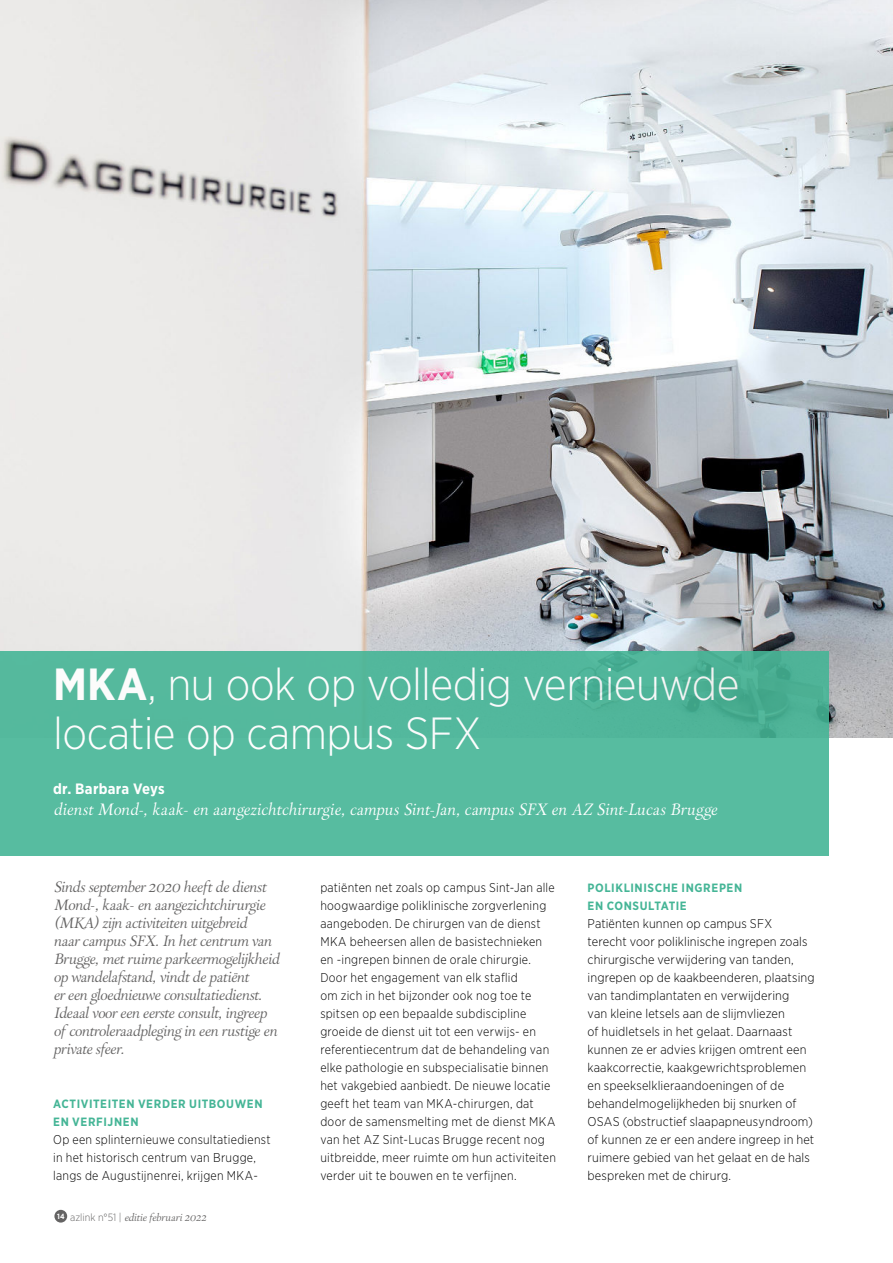
<style>
.page{position:relative;width:893px;height:1263px;background:#fff}
.page>*{position:absolute;margin:0;border:0;box-sizing:border-box;transform-origin:0 0}
.t1{font:300 45px/49.5px "Gotham Narrow";letter-spacing:-.01em;color:#fff}
.t2{font:300 16.5px "Park Lane";letter-spacing:.02em;color:#fff}
.t3{font:300 15px/18px "Park Lane";letter-spacing:-.01em;color:#646363}
.t4{font:700 15px "Gotham Narrow";letter-spacing:.015em;color:#fff}
.t5{font:300 12.75px/18px "Gotham Narrow";letter-spacing:.015em;color:#000}
.t6{font:700 12px/18px "Gotham Narrow";letter-spacing:.05em;color:#45b596}
.t7{font:300 10.5px "Park Lane";color:#646363}
.s1{font-weight:700}
.s2{font-family:"Gotham Narrow";font-weight:700;font-size:7.5px;color:#fff}
.s3{font-family:"Gotham Narrow"}
</style>
<div class="page">
<div style="left:54px;top:1210px;width:13px;height:12px;background:#646363;border-radius:50%"></div>
<img style="left:0;top:0;width:893px;height:738px">
<div style="left:0;top:651px;width:829px;height:205px;background:#57bca0"></div>
<h1 class="t1" style="left:53px;top:661px;width:688px"><span class="s1">MKA</span>, nu ook op volledig vernieuwde locatie op campus SFX</h1>
<p class="t4" style="left:53px;top:782px;width:113px">dr. Barbara Veys</p>
<p class="t2" style="left:53px;top:801px;width:665px">dienst Mond-, kaak- en aangezichtchirurgie, campus Sint-Jan, campus SFX en AZ Sint-Lucas Brugge</p>
<p class="t3" style="left:53px;top:879px;width:227px">Sinds september 2020 heeft de dienst Mond-, kaak- en aangezichtchirurgie (MKA) zijn activiteiten uitgebreid<br>naar campus SFX. In het centrum van Brugge, met ruime parkeermogelijkheid op wandelafstand, vindt de patiënt<br>er een gloednieuwe consultatiedienst.<br>Ideaal voor een eerste consult, ingreep of controleraadpleging in een rustige en private sfeer.</p>
<p class="t6" style="left:53px;top:1095px;width:211px">ACTIVITEITEN VERDER UITBOUWEN<br>EN VERFIJNEN</p>
<p class="t5" style="left:53px;top:1131px;width:219px">Op een splinternieuwe consultatiedienst in het historisch centrum van Brugge, langs de Augustijnenrei, krijgen MKA-</p>
<p class="t7" style="left:57px;top:1212px;width:150px"><span class="s2">14</span> <span class="s3">azlink n°51 |</span> editie februari 2022</p>
<p class="t5" style="left:320px;top:879px;width:237px">patiënten net zoals op campus Sint-Jan alle hoogwaardige poliklinische zorgverlening aangeboden. De chirurgen van de dienst MKA beheersen allen de basistechnieken en -ingrepen binnen de orale chirurgie.<br>Door het engagement van elk staflid<br>om zich in het bijzonder ook nog toe te spitsen op een bepaalde subdiscipline groeide de dienst uit tot een verwijs- en referentiecentrum dat de behandeling van elke pathologie en subspecialisatie binnen het vakgebied aanbiedt. De nieuwe locatie geeft het team van MKA-chirurgen, dat door de samensmelting met de dienst MKA van het AZ Sint-Lucas Brugge recent nog uitbreidde, meer ruimte om hun activiteiten verder uit te bouwen en te verfijnen.</p>
<p class="t6" style="left:587px;top:879px;width:156px">POLIKLINISCHE INGREPEN<br>EN CONSULTATIE</p>
<p class="t5" style="left:587px;top:915px;width:229px">Patiënten kunnen op campus SFX<br>terecht voor poliklinische ingrepen zoals chirurgische verwijdering van tanden, ingrepen op de kaakbeenderen, plaatsing van tandimplantaten en verwijdering<br>van kleine letsels aan de slijmvliezen<br>of huidletsels in het gelaat. Daarnaast kunnen ze er advies krijgen omtrent een kaakcorrectie, kaakgewrichtsproblemen en speekselklieraandoeningen of de behandelmogelijkheden bij snurken of OSAS (obstructief slaapapneusyndroom) of kunnen ze er een andere ingreep in het ruimere gebied van het gelaat en de hals bespreken met de chirurg.</p>
</div>
